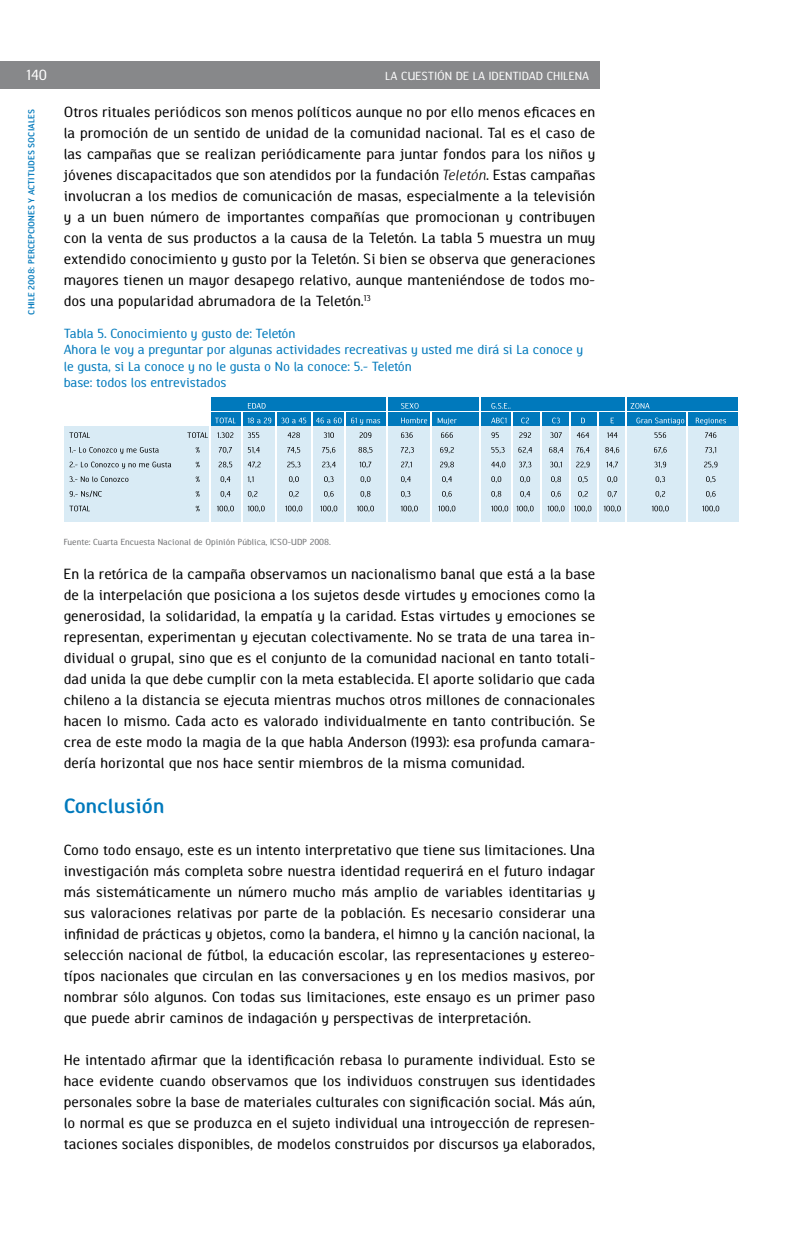
<style>
.page{position:relative;width:808px;height:1234px;background:#fff}
.page>*{position:absolute;margin:0;border:0;box-sizing:border-box;transform-origin:0 0}
.t1{font:700 21px "Indo Sans 04";color:#0079bc}
.t2{font:15px/21px "Indo Sans 04";color:#000;text-align:justify}
.t3{font:15px "Indo Sans 04";color:#fff}
.t4{font:13.5px/16.5px "Indo Sans 04";letter-spacing:-.01em;color:#0079bc}
.t5{font:12px "Indo Sans 04";color:#fff}
.t6{font:9px "Indo Sans 04";color:#707173}
.t7{font:700 9px "Indo Sans 04";color:#0079bc}
.s1{font-style:italic}
</style>
<div class="page">
<div style="left:0;top:61px;width:599px;height:28px;background:#87888a"></div>
<div style="left:211px;top:412px;width:527px;height:14px;background:#0079bc"></div>
<div style="left:211px;top:397px;width:527px;height:14px;background:#0079bc"></div>
<div style="left:64px;top:426px;width:674px;height:96px;background:#d9ebf5"></div>
<hr style="left:625px;top:397px;width:2px;height:129px;background:#fff">
<hr style="left:686px;top:411px;width:2px;height:115px;background:#fff">
<hr style="left:597px;top:412px;width:1px;height:114px;background:#fff">
<hr style="left:569px;top:411px;width:2px;height:115px;background:#fff">
<hr style="left:540px;top:412px;width:1px;height:113px;background:#fff">
<hr style="left:511px;top:411px;width:2px;height:115px;background:#fff">
<hr style="left:479px;top:396px;width:2px;height:130px;background:#fff">
<hr style="left:386px;top:396px;width:1px;height:130px;background:#fff">
<hr style="left:275px;top:411px;width:2px;height:115px;background:#fff">
<hr style="left:241px;top:411px;width:1px;height:115px;background:#fff">
<hr style="left:344px;top:411px;width:2px;height:115px;background:#fff">
<hr style="left:311px;top:411px;width:2px;height:115px;background:#fff">
<hr style="left:430px;top:411px;width:2px;height:115px;background:#fff">
<svg style="left:69px;top:505px;width:650px;height:7px"></svg>
<svg style="left:70px;top:490px;width:646px;height:7px"></svg>
<svg style="left:69px;top:476px;width:646px;height:7px"></svg>
<svg style="left:70px;top:461px;width:647px;height:7px"></svg>
<svg style="left:69px;top:447px;width:647px;height:7px"></svg>
<svg style="left:69px;top:432px;width:647px;height:6px"></svg>
<svg style="left:215px;top:417px;width:511px;height:7px"></svg>
<svg style="left:248px;top:403px;width:401px;height:5px"></svg>
<hr style="left:209px;top:409px;width:2px;height:114px;background:#fff">
<p class="t3" style="left:27px;top:67px;width:22px">140</p>
<p class="t7" style="left:27px;top:314px;width:207px;rotate:-90deg">CHILE 2008: PERCEPCIONES Y ACTITUDES SOCIALES</p>
<p class="t2" style="left:64px;top:102px;width:533px">Otros rituales periódicos son menos políticos aunque no por ello menos eficaces en la promoción de un sentido de unidad de la comunidad nacional. Tal es el caso de las campañas que se realizan periódicamente para juntar fondos para los niños y jóvenes discapacitados que son atendidos por la fundación <span class="s1">Teletón</span>. Estas campañas involucran a los medios de comunicación de masas, especialmente a la televisión y a un buen número de importantes compañías que promocionan y contribuyen con la venta de sus productos a la causa de la Teletón. La tabla 5 muestra un muy extendido conocimiento y gusto por la Teletón. Si bien se observa que generaciones mayores tienen un mayor desapego relativo, aunque manteniéndose de todos mo&shy;dos una popularidad abrumadora de la Teletón.<sup>13</sup></p>
<p class="t5" style="left:385px;top:70px;width:206px">LA CUESTIÓN DE LA IDENTIDAD CHILENA</p>
<p class="t4" style="left:64px;top:326px;width:521px">Tabla 5. Conocimiento y gusto de: Teletón<br>Ahora le voy a preguntar por algunas actividades recreativas y usted me dirá si La conoce y le gusta, si La conoce y no le gusta o No la conoce: 5.- Teletón<br>base: todos los entrevistados</p>
<p class="t6" style="left:64px;top:537px;width:269px">Fuente: Cuarta Encuesta Nacional de Opinión Pública, ICSO-UDP 2008.</p>
<p class="t2" style="left:64px;top:564px;width:533px">En la retórica de la campaña observamos un nacionalismo banal que está a la base de la interpelación que posiciona a los sujetos desde virtudes y emociones como la generosidad, la solidaridad, la empatía y la caridad. Estas virtudes y emociones se representan, experimentan y ejecutan colectivamente. No se trata de una tarea in&shy;dividual o grupal, sino que es el conjunto de la comunidad nacional en tanto totali&shy;dad unida la que debe cumplir con la meta establecida. El aporte solidario que cada chileno a la distancia se ejecuta mientras muchos otros millones de connacionales hacen lo mismo. Cada acto es valorado individualmente en tanto contribución. Se crea de este modo la magia de la que habla Anderson (1993): esa profunda camara&shy;dería horizontal que nos hace sentir miembros de la misma comunidad.</p>
<h1 class="t1" style="left:64px;top:794px;width:102px">Conclusión</h1>
<p class="t2" style="left:64px;top:840px;width:533px">Como todo ensayo, este es un intento interpretativo que tiene sus limitaciones. Una investigación más completa sobre nuestra identidad requerirá en el futuro indagar más sistemáticamente un número mucho más amplio de variables identitarias y sus valoraciones relativas por parte de la población. Es necesario considerar una infinidad de prácticas y objetos, como la bandera, el himno y la canción nacional, la selección nacional de fútbol, la educación escolar, las representaciones y estereo&shy;típos nacionales que circulan en las conversaciones y en los medios masivos, por nombrar sólo algunos. Con todas sus limitaciones, este ensayo es un primer paso que puede abrir caminos de indagación y perspectivas de interpretación.</p>
<p class="t2" style="left:64px;top:1050px;width:533px">He intentado afirmar que la identificación rebasa lo puramente individual. Esto se hace evidente cuando observamos que los individuos construyen sus identidades personales sobre la base de materiales culturales con significación social. Más aún, lo normal es que se produzca en el sujeto individual una introyección de represen&shy;taciones sociales disponibles, de modelos construidos por discursos ya elaborados,</p>
</div>
